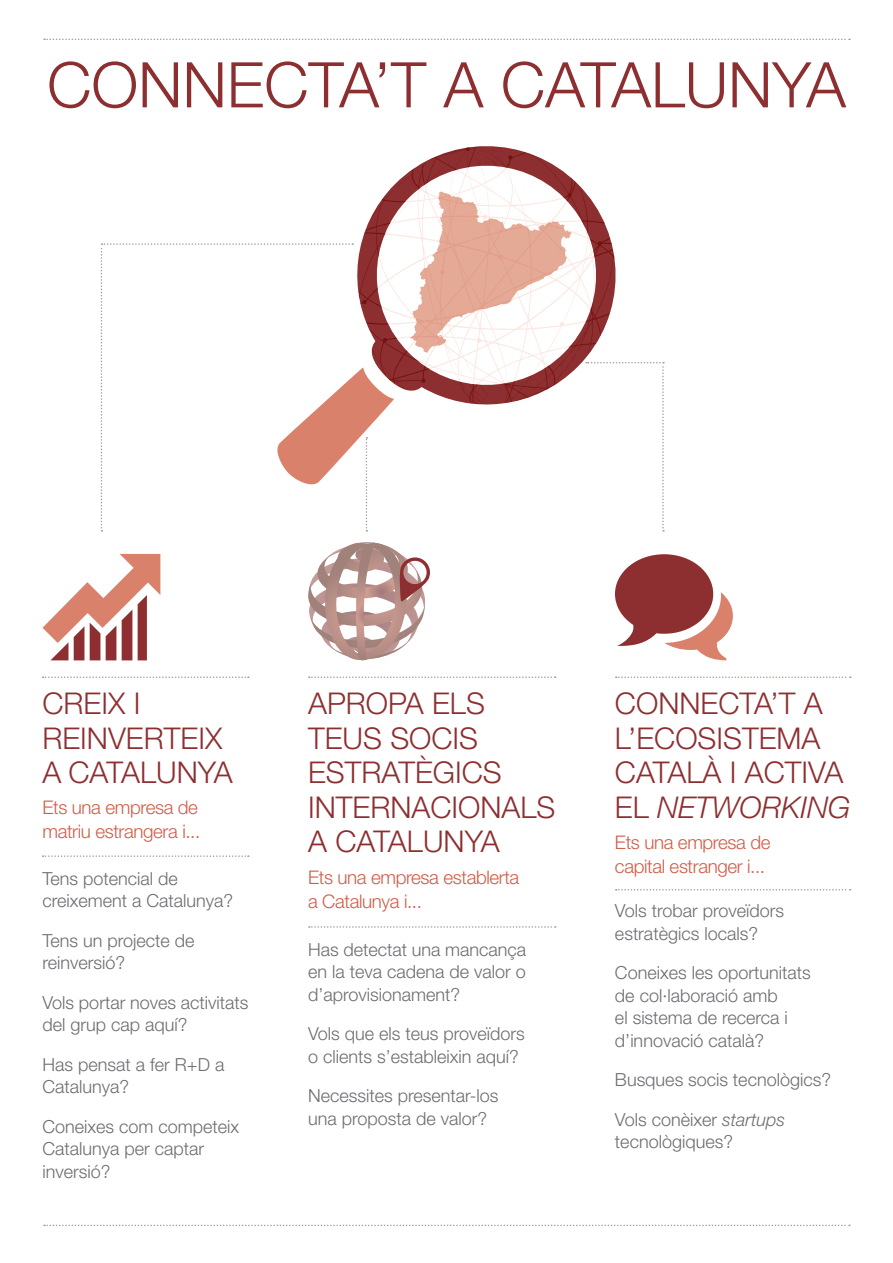
<style>
.page{position:relative;width:893px;height:1263px;background:#fff}
.page>*{position:absolute;margin:0;border:0;box-sizing:border-box;transform-origin:0 0}
.t1{font:300 63px "Helvetica Neue LT Std";color:#8d2f31}
.t2{font:300 30px/34.5px "Helvetica Neue LT Std";color:#8d2f31}
.t3{font:300 18.75px/24px "Helvetica Neue LT Std";letter-spacing:-.02em;color:#ce5e49}
.t4{font:300 18px/22.5px "Helvetica Neue LT Std";color:#6c6d70}
.s1{font-style:italic}
</style>
<div class="page">
<svg style="left:628px;top:362px;width:36px;height:169px"></svg>
<svg style="left:44px;top:39px;width:806px;height:1px"></svg>
<svg style="left:44px;top:1224px;width:806px;height:2px"></svg>
<svg style="left:309px;top:926px;width:247px;height:2px"></svg>
<svg style="left:309px;top:676px;width:247px;height:2px"></svg>
<svg style="left:308px;top:542px;width:122px;height:118px"></svg>
<svg style="left:43px;top:676px;width:206px;height:2px"></svg>
<svg style="left:43px;top:855px;width:206px;height:2px"></svg>
<svg style="left:43px;top:554px;width:117px;height:106px"></svg>
<svg style="left:616px;top:889px;width:235px;height:1px"></svg>
<svg style="left:616px;top:676px;width:235px;height:2px"></svg>
<svg style="left:615px;top:554px;width:118px;height:106px"></svg>
<svg style="left:361px;top:146px;width:263px;height:259px"></svg>
<svg style="left:466px;top:147px;width:4px;height:4px"></svg>
<svg style="left:598px;top:241px;width:4px;height:4px"></svg>
<svg style="left:508px;top:155px;width:5px;height:5px"></svg>
<svg style="left:379px;top:185px;width:4px;height:4px"></svg>
<svg style="left:410px;top:192px;width:162px;height:161px"></svg>
<svg style="left:421px;top:379px;width:4px;height:4px"></svg>
<svg style="left:101px;top:243px;width:293px;height:288px"></svg>
<svg style="left:610px;top:310px;width:4px;height:5px"></svg>
<svg style="left:571px;top:385px;width:5px;height:4px"></svg>
<svg style="left:601px;top:348px;width:4px;height:4px"></svg>
<p class="t1" style="left:47px;top:46px;width:800px">CONNECTA’T A CATALUNYA</p>
<p class="t2" style="left:43px;top:686px;width:192px">CREIX I<br>REINVERTEIX<br>A CATALUNYA</p>
<p class="t3" style="left:43px;top:794px;width:159px">Ets una empresa de matriu estrangera i...</p>
<p class="t4" style="left:43px;top:867px;width:192px">Tens potencial de creixement a Catalunya?</p>
<p class="t4" style="left:43px;top:929px;width:154px">Tens un projecte de reinversió?</p>
<p class="t4" style="left:43px;top:991px;width:208px">Vols portar noves activitats del grup cap aquí?</p>
<p class="t4" style="left:43px;top:1053px;width:183px">Has pensat a fer R+D a<br>Catalunya?</p>
<p class="t4" style="left:43px;top:1115px;width:198px">Coneixes com competeix<br>Catalunya per captar inversió?</p>
<p class="t2" style="left:308px;top:686px;width:249px">APROPA ELS<br>TEUS SOCIS<br>ESTRATÈGICS<br>INTERNACIONALS<br>A CATALUNYA</p>
<p class="t3" style="left:308px;top:865px;width:213px">Ets una empresa establerta a Catalunya i...</p>
<p class="t4" style="left:308px;top:938px;width:219px;text-align:justify">Has detectat una mancança en la teva cadena de valor o d’aprovisionament?</p>
<p class="t4" style="left:308px;top:1022px;width:218px">Vols que els teus proveïdors o clients s’estableixin aquí?</p>
<p class="t4" style="left:308px;top:1084px;width:192px">Necessites presentar-los una proposta de valor?</p>
<p class="t2" style="left:615px;top:686px;width:237px">CONNECTA’T A<br>L’ECOSISTEMA<br>CATALÀ I ACTIVA<br>EL <span class="s1">NETWORKING</span></p>
<p class="t3" style="left:615px;top:830px;width:157px">Ets una empresa de capital estranger i...</p>
<p class="t4" style="left:615px;top:899px;width:171px">Vols trobar proveïdors estratègics locals?</p>
<p class="t4" style="left:615px;top:961px;width:197px">Coneixes les oportunitats de col·laboració amb<br>el sistema de recerca i d’innovació català?</p>
<p class="t4" style="left:615px;top:1068px;width:218px">Busques socis tecnològics?</p>
<p class="t4" style="left:615px;top:1108px;width:172px">Vols conèixer <span class="s1">startups </span>tecnològiques?</p>
</div>
